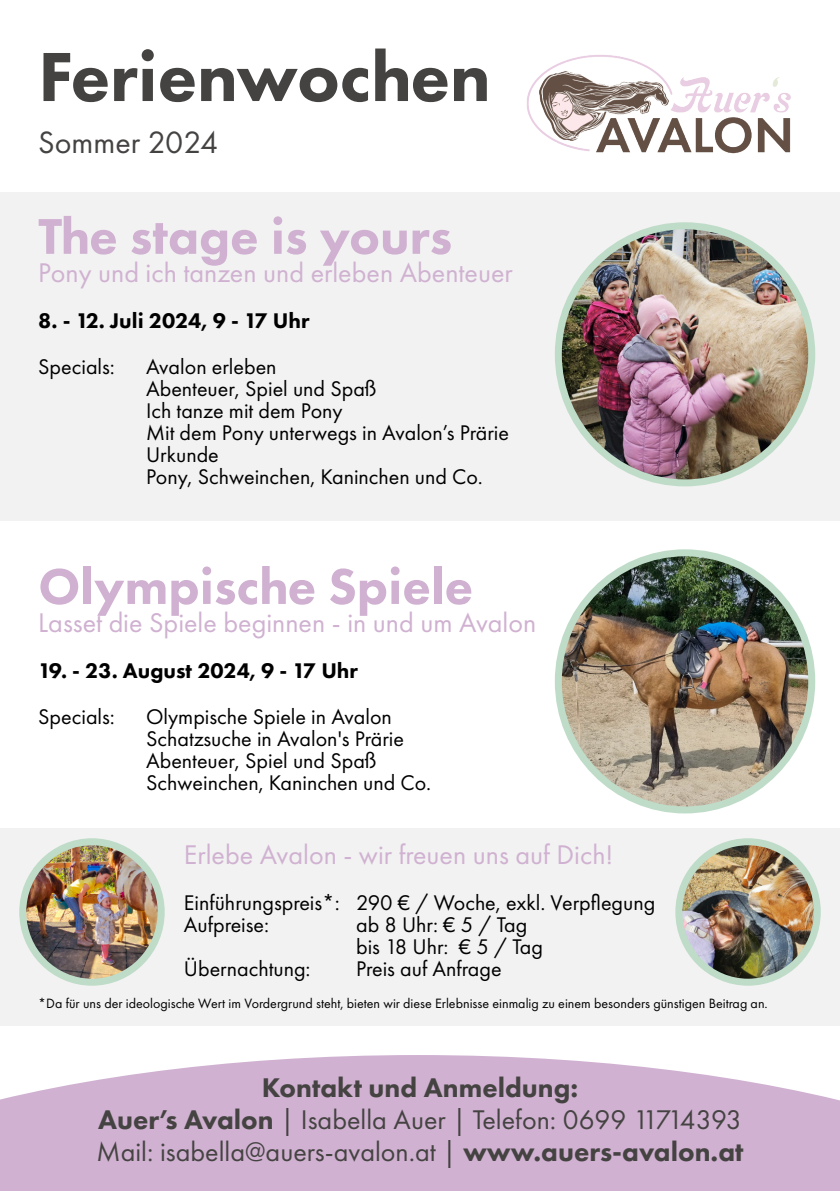
<style>
.page{position:relative;width:840px;height:1191px;background:#fff}
.page>*{position:absolute;margin:0;border:0;box-sizing:border-box;transform-origin:0 0}
.t1{font:800 72px "Futura PT";color:#454342}
.t2{font:800 52px "Futura PT";color:#d0b1d1}
.t3{font:32px "Futura PT";color:#454342}
.t4{font:28px "Futura PT";color:#d0b1d1}
.t5{font:28px "Futura PT";color:#454342}
.t6{font:800 28px "Futura PT";color:#454342}
.t7{font:22px "Futura PT";color:#000}
.t8{font:800 22px "Futura PT";color:#000}
.t9{font:14px "Futura PT";color:#000}
.s1{font-weight:800}
</style>
<div class="page">
<div style="left:0;top:828px;width:839px;height:197px;background:#f2f2f2"></div>
<div style="left:0;top:192px;width:839px;height:329px;background:#f2f2f2"></div>
<svg style="left:0;top:1055px;width:839px;height:136px;background:#d4b9d5"></svg>
<img style="left:558px;top:553px;width:253px;height:257px;border-radius:50%">
<div style="left:554px;top:549px;width:260px;height:264px;border:7px solid #bfdcc8;border-radius:50%"></div>
<img style="left:678px;top:841px;width:138px;height:141px;border-radius:50%">
<div style="left:675px;top:838px;width:145px;height:147px;border:7px solid #bfdcc8;border-radius:50%"></div>
<img style="left:23px;top:841px;width:138px;height:141px;border-radius:50%">
<div style="left:19px;top:838px;width:146px;height:147px;border:7px solid #bfdcc8;border-radius:50%"></div>
<img style="left:558px;top:226px;width:253px;height:257px;border-radius:50%">
<div style="left:554px;top:222px;width:260px;height:264px;border:7px solid #bfdcc8;border-radius:50%"></div>
<img style="left:527px;top:55px;width:264px;height:99px">
<p class="t1" style="left:38px;top:46px;width:454px">Ferienwochen</p>
<p class="t3" style="left:38px;top:129px;width:181px">Sommer 2024</p>
<p class="t2" style="left:38px;top:214px;width:415px">The stage is yours</p>
<p class="t4" style="left:38px;top:260px;width:476px">Pony und ich tanzen und erleben Abenteuer</p>
<p class="t8" style="left:38px;top:311px;width:272px">8. - 12. Juli 2024, 9 - 17 Uhr</p>
<p class="t7" style="left:38px;top:357px;width:78px">Specials:</p>
<p class="t7" style="left:146px;top:357px;width:132px">Avalon erleben</p>
<p class="t7" style="left:146px;top:379px;width:232px">Abenteuer, Spiel und Spaß</p>
<p class="t7" style="left:146px;top:401px;width:198px">Ich tanze mit dem Pony</p>
<p class="t7" style="left:146px;top:423px;width:364px">Mit dem Pony unterwegs in Avalon’s Prärie</p>
<p class="t7" style="left:146px;top:445px;width:74px">Urkunde</p>
<p class="t7" style="left:146px;top:467px;width:338px">Pony, Schweinchen, Kaninchen und Co.</p>
<p class="t2" style="left:38px;top:564px;width:436px">Olympische Spiele</p>
<p class="t4" style="left:38px;top:610px;width:499px">Lasset die Spiele beginnen - in und um Avalon</p>
<p class="t8" style="left:38px;top:661px;width:321px">19. - 23. August 2024, 9 - 17 Uhr</p>
<p class="t7" style="left:38px;top:707px;width:78px">Specials:</p>
<p class="t7" style="left:146px;top:707px;width:247px">Olympische Spiele in Avalon</p>
<p class="t7" style="left:146px;top:729px;width:259px">Schatzsuche in Avalon's Prärie</p>
<p class="t7" style="left:146px;top:751px;width:232px">Abenteuer, Spiel und Spaß</p>
<p class="t7" style="left:146px;top:773px;width:286px">Schweinchen, Kaninchen und Co.</p>
<p class="t4" style="left:184px;top:842px;width:430px">Erlebe Avalon - wir freuen uns auf Dich!</p>
<p class="t7" style="left:184px;top:893px;width:472px">Einführungspreis*: 290 € / Woche, exkl. Verpflegung</p>
<p class="t7" style="left:184px;top:915px;width:87px">Aufpreise:</p>
<p class="t7" style="left:356px;top:915px;width:173px">ab 8 Uhr: € 5 / Tag</p>
<p class="t7" style="left:356px;top:937px;width:188px">bis 18 Uhr: € 5 / Tag</p>
<p class="t7" style="left:184px;top:959px;width:128px">Übernachtung:</p>
<p class="t7" style="left:356px;top:959px;width:147px">Preis auf Anfrage</p>
<p class="t9" style="left:38px;top:997px;width:730px">*Da für uns der ideologische Wert im Vordergrund steht, bieten wir diese Erlebnisse einmalig zu einem besonders günstigen Beitrag an.</p>
<p class="t6" style="left:261px;top:1075px;width:318px">Kontakt und Anmeldung:</p>
<p class="t5" style="left:98px;top:1107px;width:644px"><span class="s1">Auer’s Avalon</span> | Isabella Auer | Telefon: 0699 11714393</p>
<p class="t5" style="left:96px;top:1139px;width:648px">Mail: isabella@auers-avalon.at | <span class="s1">www.auers-avalon.at</span></p>
</div>
